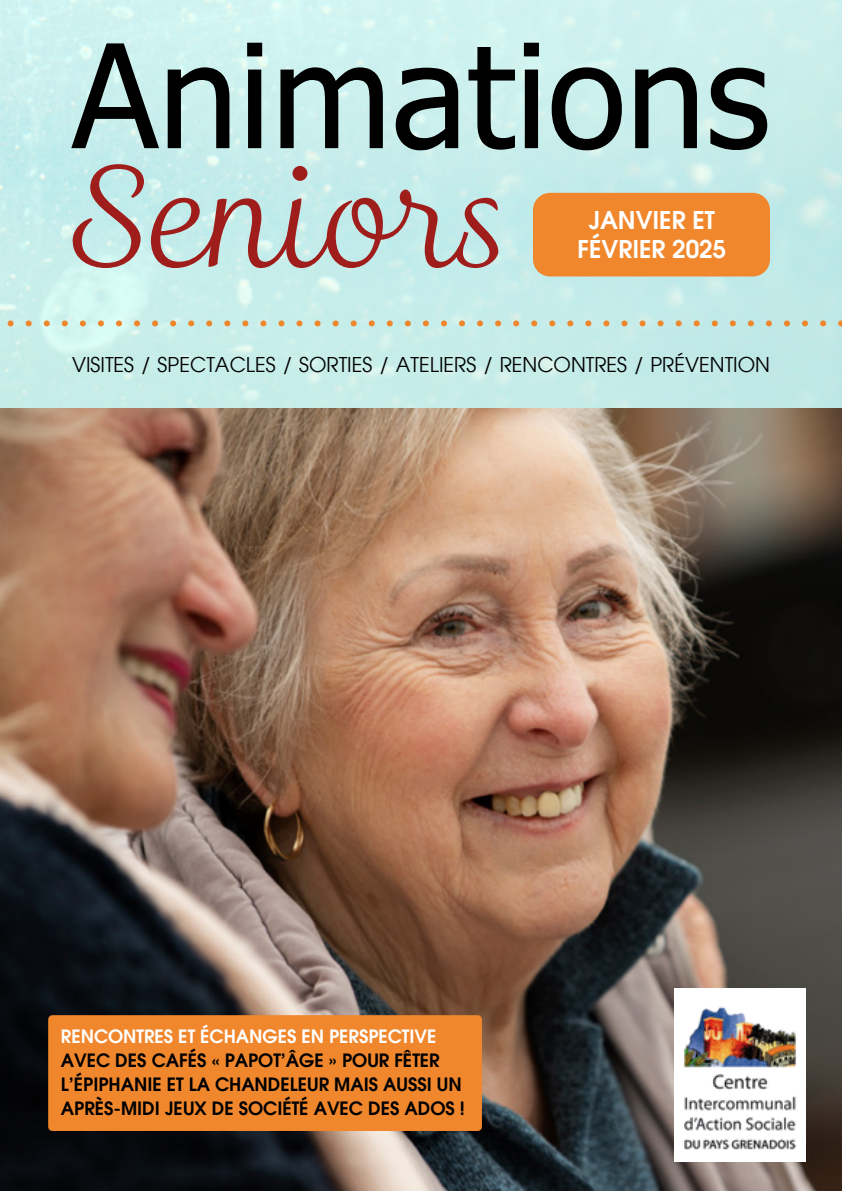
<style>
.page{position:relative;width:842px;height:1191px;background:#fff}
.page>*{position:absolute;margin:0;border:0;box-sizing:border-box;transform-origin:0 0}
.t1{font:144px "Tahoma";color:#000}
.t2{font:134px "Madre Script";color:#9f1d1b}
.t3{font:600 24px/28.8px "Avant Garde";color:#fff;text-align:center}
.t4{font:20px "Avant Garde";color:#000}
.t5{font:600 18px/24px "Avant Garde";color:#000}
.t6{font:600 18px "Avant Garde";color:#fff}
</style>
<div class="page">
<img style="left:0;top:408px;width:842px;height:783px">
<img style="left:675px;top:988px;width:130px;height:173px">
<svg style="left:0;top:320px;width:842px;height:6px;background:#d1d3ba"></svg>
<div style="left:533px;top:193px;width:237px;height:83px;background:#f1872d"></div>
<div style="left:48px;top:1015px;width:434px;height:116px;background:#f1872d"></div>
<h1 class="t1" style="left:72px;top:-1px;width:699px">Animations</h1>
<h2 class="t2" style="left:72px;top:142px;width:440px">Seniors</h2>
<h3 class="t3" style="left:578px;top:205px;width:150px">JANVIER ET<br>FÉVRIER 2025</h3>
<p class="t4" style="left:72px;top:353px;width:699px">VISITES / SPECTACLES / SORTIES / ATELIERS / RENCONTRES / PRÉVENTION</p>
<p class="t6" style="left:61px;top:1024px;width:377px">RENCONTRES ET ÉCHANGES EN PERSPECTIVE</p>
<p class="t5" style="left:61px;top:1047px;width:405px">AVEC DES CAFÉS « PAPOT’ÂGE » POUR FÊTER<br>L’ÉPIPHANIE ET LA CHANDELEUR MAIS AUSSI UN<br>APRÈS-MIDI JEUX DE SOCIÉTÉ AVEC DES ADOS !</p>
</div>
